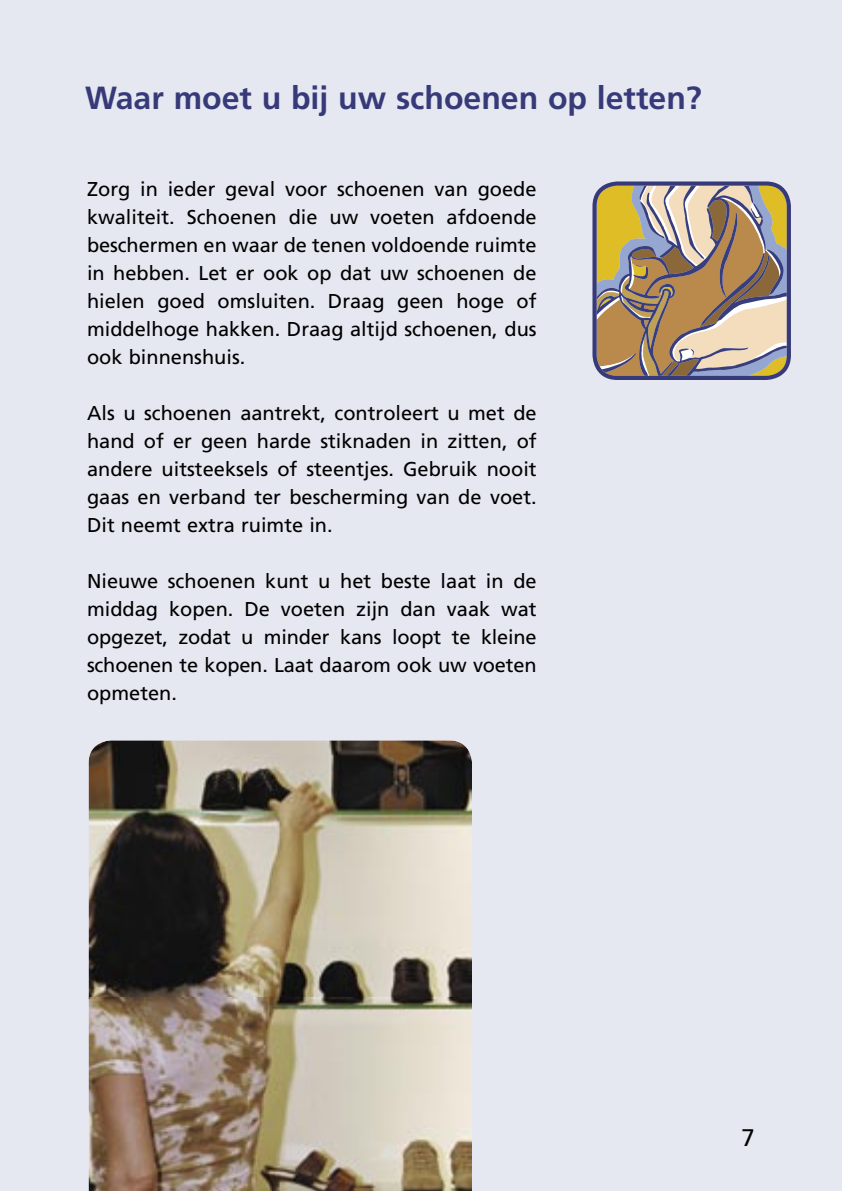
<style>
.page{position:relative;width:842px;height:1191px;background:#e5e7f1}
.page>*{position:absolute;margin:0;border:0;box-sizing:border-box;transform-origin:0 0}
.t1{font:700 32px "Frutiger LT";color:#373a78}
.t2{font:24px "Frutiger LT";color:#000}
.t3{font:20px/28px "Frutiger LT";color:#000;text-align:justify}
</style>
<div class="page">
<svg style="left:592px;top:181px;width:199px;height:199px;background:#ab987f"></svg>
<img style="left:89px;top:740px;width:383px;height:451px">
<h1 class="t1" style="left:85px;top:79px;width:618px">Waar moet u bij uw schoenen op letten?</h1>
<p class="t3" style="left:87px;top:175px;width:451px">Zorg in ieder geval voor schoenen van goede kwaliteit. Schoenen die uw voeten afdoende beschermen en waar de tenen voldoende ruimte in hebben. Let er ook op dat uw schoenen de hielen goed omsluiten. Draag geen hoge of middelhoge hakken. Draag altijd schoenen, dus ook binnenshuis.</p>
<p class="t3" style="left:87px;top:399px;width:451px">Als u schoenen aantrekt, controleert u met de hand of er geen harde stiknaden in zitten, of andere uitsteeksels of steentjes. Gebruik nooit gaas en verband ter bescherming van de voet.<br>Dit neemt extra ruimte in.</p>
<p class="t3" style="left:87px;top:567px;width:451px">Nieuwe schoenen kunt u het beste laat in de middag kopen. De voeten zijn dan vaak wat opgezet, zodat u minder kans loopt te kleine schoenen te kopen. Laat daarom ook uw voeten opmeten.</p>
<p class="t2" style="left:742px;top:1123px;width:15px">7</p>
</div>
